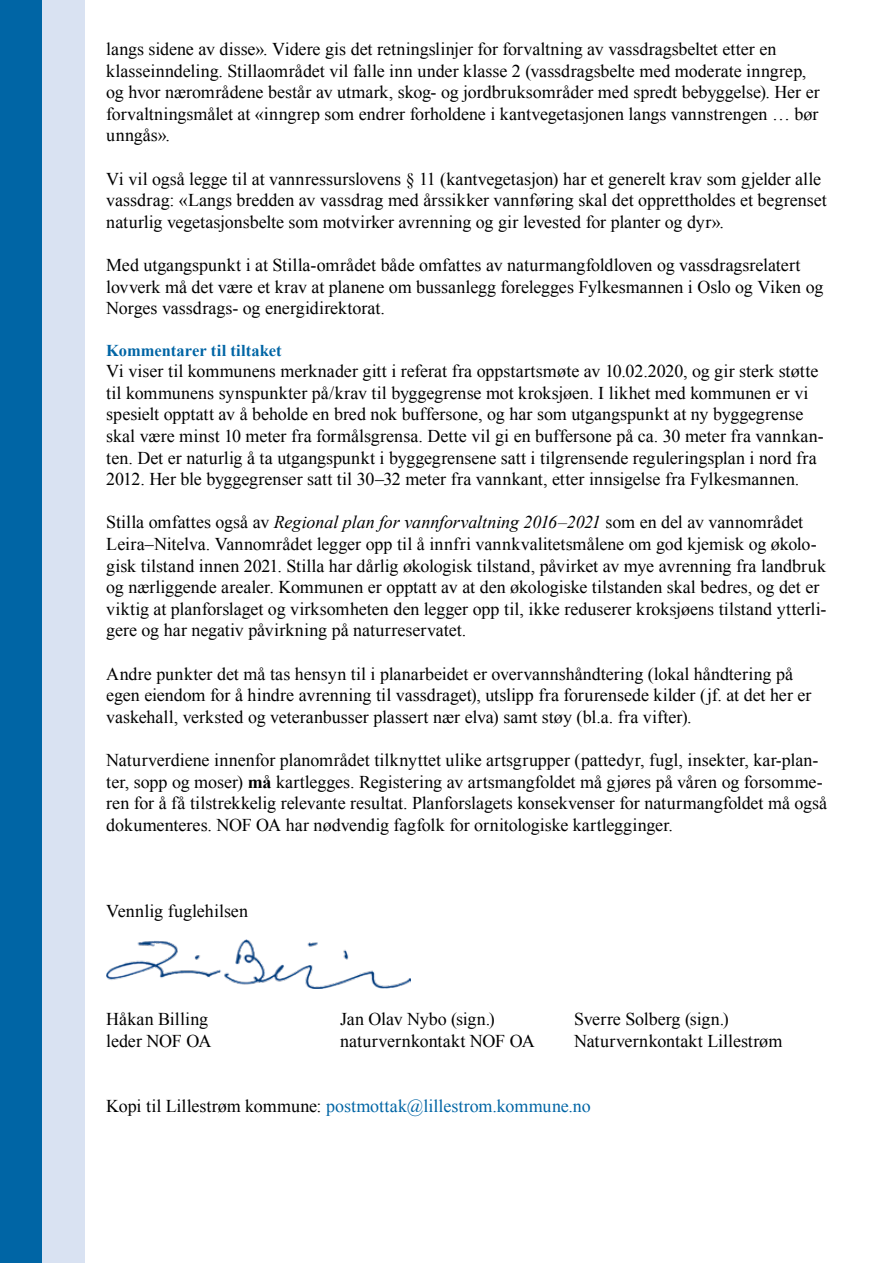
<style>
.page{position:relative;width:893px;height:1263px;background:#fff}
.page>*{position:absolute;margin:0;border:0;box-sizing:border-box;transform-origin:0 0}
.t1{font:18px/21.6px "Times New Roman";color:#000}
.t2{font:18px "Times New Roman";letter-spacing:-.005em;color:#0065a5}
.t3{font:700 16.5px "Times New Roman";color:#0065a5}
.s1{font-style:italic}
.s2{font-weight:700}
.s3{color:#000}
</style>
<div class="page">
<div style="left:0;top:0;width:43px;height:1263px;background:#0065a5"></div>
<div style="left:43px;top:0;width:42px;height:1263px;background:#d9e2f2"></div>
<img style="left:107px;top:939px;width:303px;height:50px">
<p class="t1" style="left:106px;top:38px;width:715px">langs sidene av disse». Videre gis det retningslinjer for forvaltning av vassdragsbeltet etter en klasseinndeling. Stillaområdet vil falle inn under klasse 2 (vassdragsbelte med moderate inngrep, og hvor nærområdene består av utmark, skog- og jordbruksområder med spredt bebyggelse). Her er forvaltningsmålet at «inngrep som endrer forholdene i kantvegetasjonen langs vannstrengen … bør unngås».</p>
<p class="t1" style="left:106px;top:168px;width:722px">Vi vil også legge til at vannressurslovens § 11 (kantvegetasjon) har et generelt krav som gjelder alle vassdrag: «Langs bredden av vassdrag med årssikker vannføring skal det opprettholdes et begrenset naturlig vegetasjonsbelte som motvirker avrenning og gir levested for planter og dyr».</p>
<p class="t1" style="left:106px;top:254px;width:718px">Med utgangspunkt i at Stilla-området både omfattes av naturmangfoldloven og vassdragsrelatert lovverk må det være et krav at planene om bussanlegg forelegges Fylkesmannen i Oslo og Viken og<br>Norges vassdrags- og energidirektorat.</p>
<p class="t3" style="left:106px;top:339px;width:177px">Kommentarer til tiltaket</p>
<p class="t1" style="left:106px;top:360px;width:719px">Vi viser til kommunens merknader gitt i referat fra oppstartsmøte av 10.02.2020, og gir sterk støtte til kommunens synspunkter på/krav til byggegrense mot kroksjøen. I likhet med kommunen er vi spesielt opptatt av å beholde en bred nok buffersone, og har som utgangspunkt at ny byggegrense skal være minst 10 meter fra formålsgrensa. Dette vil gi en buffersone på ca. 30 meter fra vannkan&shy;ten. Det er naturlig å ta utgangspunkt i byggegrensene satt i tilgrensende reguleringsplan i nord fra 2012. Her ble byggegrenser satt til 30–32 meter fra vannkant, etter innsigelse fra Fylkesmannen.</p>
<p class="t1" style="left:106px;top:511px;width:722px">Stilla omfattes også av <span class="s1">Regional plan for vannforvaltning 2016–2021</span> som en del av vannområdet Leira–Nitelva. Vannområdet legger opp til å innfri vannkvalitetsmålene om god kjemisk og økolo&shy;gisk tilstand innen 2021. Stilla har dårlig økologisk tilstand, påvirket av mye avrenning fra landbruk og nærliggende arealer. Kommunen er opptatt av at den økologiske tilstanden skal bedres, og det er viktig at planforslaget og virksomheten den legger opp til, ikke reduserer kroksjøens tilstand ytterli&shy;gere og har negativ påvirkning på naturreservatet.</p>
<p class="t1" style="left:106px;top:663px;width:707px">Andre punkter det må tas hensyn til i planarbeidet er overvannshåndtering (lokal håndtering på egen eiendom for å hindre avrenning til vassdraget), utslipp fra forurensede kilder (jf. at det her er vaskehall, verksted og veteranbusser plassert nær elva) samt støy (bl.a. fra vifter).</p>
<p class="t1" style="left:106px;top:749px;width:722px">Naturverdiene innenfor planområdet tilknyttet ulike artsgrupper (pattedyr, fugl, insekter, kar-plan&shy;ter, sopp og moser) <span class="s2">må</span> kartlegges. Registering av artsmangfoldet må gjøres på våren og forsomme&shy;ren for å få tilstrekkelig relevante resultat. Planforslagets konsekvenser for naturmangfoldet må også dokumenteres. NOF OA har nødvendig fagfolk for ornitologiske kartlegginger.</p>
<p class="t1" style="left:106px;top:900px;width:143px">Vennlig fuglehilsen</p>
<p class="t1" style="left:106px;top:1008px;width:103px">Håkan Billing</p>
<p class="t1" style="left:340px;top:1008px;width:156px">Jan Olav Nybo (sign.)</p>
<p class="t1" style="left:574px;top:1008px;width:156px">Sverre Solberg (sign.)</p>
<p class="t1" style="left:106px;top:1030px;width:107px">leder NOF OA</p>
<p class="t1" style="left:340px;top:1030px;width:196px">naturvernkontakt NOF OA</p>
<p class="t1" style="left:574px;top:1030px;width:210px">Naturvernkontakt Lillestrøm</p>
<p class="t2" style="left:106px;top:1093px;width:486px"><span class="s3">Kopi til Lillestrøm kommune:</span> postmottak@lillestrom.kommune.no</p>
</div>
